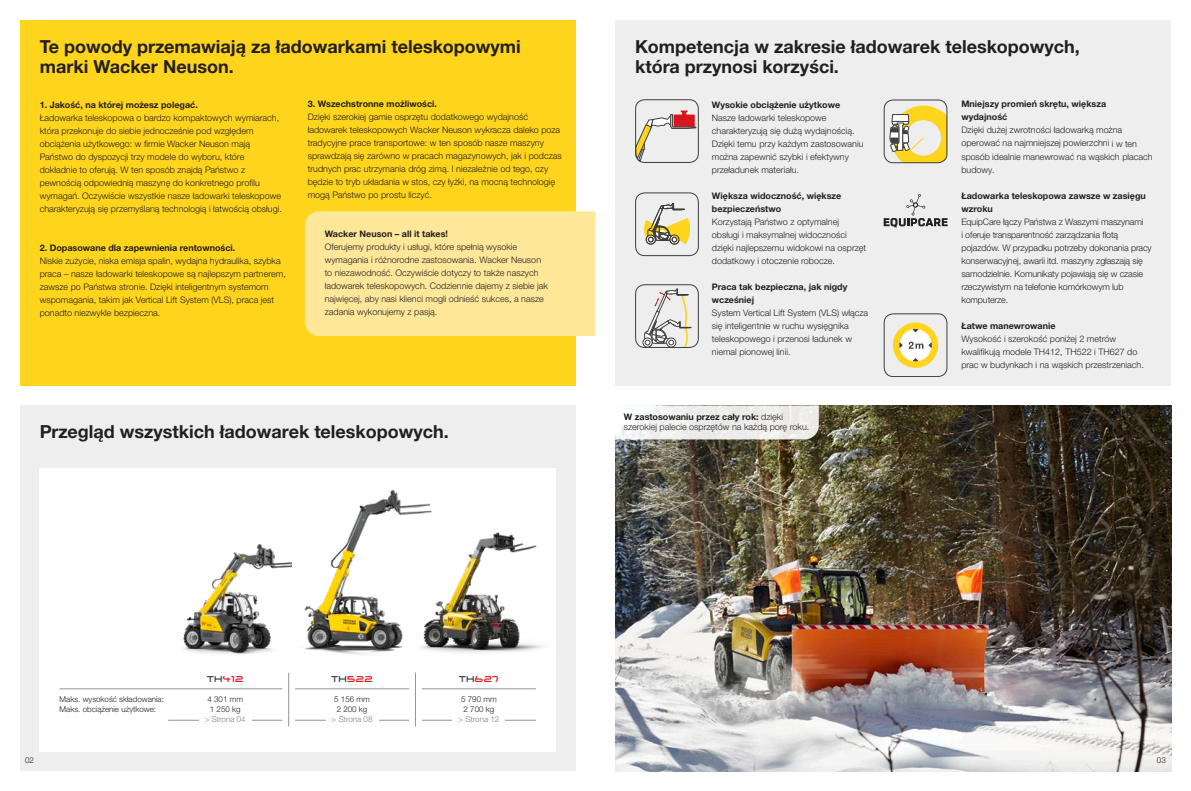
<style>
.page{position:relative;width:1191px;height:791px;background:#fff}
.page>*{position:absolute;margin:0;border:0;box-sizing:border-box;transform-origin:0 0}
.t1{font:700 18px/20px "Helvetica Neue LTW1 G";color:#231f20}
.t2{font:300 9px/13px "Helvetica Neue LTW1 G";color:#231f20}
.t3{font:700 9px/13px "Helvetica Neue LTW1 G";color:#231f20}
.t4{font:9px "Wacker Neuson";color:#d7171f}
.t5{font:300 8px/10px "Helvetica Neue LTW1 G";color:#231f20;text-align:center}
.t6{font:300 8px "Helvetica Neue LTW1 G";color:#808285}
.s1{font-weight:700}
.s2{color:#3e3e3f}
</style>
<div class="page">
<div style="left:20px;top:405px;width:555px;height:366px;background:#eeeeef"></div>
<div style="left:20px;top:20px;width:555px;height:366px;background:#fed41d"></div>
<div style="left:615px;top:20px;width:556px;height:366px;background:#eeeeef"></div>
<div style="left:40px;top:468px;width:516px;height:283px;background:#fff"></div>
<hr style="left:415px;top:673px;width:1px;height:53px;background:#939598">
<hr style="left:288px;top:673px;width:1px;height:53px;background:#939598">
<hr style="left:60px;top:688px;width:222px;height:1px;background:#939598">
<hr style="left:422px;top:688px;width:114px;height:1px;background:#939598">
<hr style="left:295px;top:688px;width:114px;height:1px;background:#939598">
<hr style="left:295px;top:720px;width:114px;height:1px;background:#939598">
<hr style="left:422px;top:720px;width:114px;height:1px;background:#939598">
<hr style="left:168px;top:720px;width:114px;height:1px;background:#939598">
<div style="left:305px;top:211px;width:290px;height:125px;background:#ffe79a"></div>
<div style="left:643px;top:338px;width:9px;height:9px;border:1px solid #3e3e3f;border-radius:50%"></div>
<svg style="left:644px;top:288px;width:47px;height:58px"></svg>
<div style="left:635px;top:284px;width:64px;height:64px;border:1px solid #3e3e3f;border-radius:9px"></div>
<svg style="left:644px;top:203px;width:46px;height:42px"></svg>
<div style="left:635px;top:192px;width:64px;height:64px;border:1px solid #3e3e3f;border-radius:9px"></div>
<svg style="left:889px;top:106px;width:58px;height:57px"></svg>
<div style="left:883px;top:100px;width:64px;height:63px;border:1px solid #3e3e3f;border-radius:9px"></div>
<div style="left:635px;top:99px;width:64px;height:64px;border:1px solid #3e3e3f;border-radius:9px"></div>
<svg style="left:635px;top:111px;width:61px;height:51px"></svg>
<svg style="left:883px;top:194px;width:64px;height:33px"></svg>
<div style="left:893px;top:322px;width:45px;height:46px;background:#fed41d;border-radius:50%"></div>
<div style="left:899px;top:329px;width:32px;height:32px;background:#fff;border-radius:50%"></div>
<svg style="left:912px;top:329px;width:6px;height:3px"></svg>
<svg style="left:899px;top:342px;width:3px;height:6px"></svg>
<svg style="left:912px;top:358px;width:6px;height:3px"></svg>
<svg style="left:908px;top:342px;width:23px;height:7px"></svg>
<div style="left:883px;top:313px;width:64px;height:64px;border:1px solid #3e3e3f;border-radius:9px"></div>
<img style="left:615px;top:405px;width:556px;height:366px">
<svg style="left:615px;top:405px;width:204px;height:34px"></svg>
<img style="left:183px;top:544px;width:108px;height:111px">
<img style="left:304px;top:490px;width:95px;height:165px">
<img style="left:399px;top:499px;width:145px;height:154px">
<div style="left:199px;top:717px;width:52px;height:5px;background:#fff"></div>
<div style="left:326px;top:717px;width:52px;height:5px;background:#fff"></div>
<div style="left:453px;top:717px;width:52px;height:5px;background:#fff"></div>
<h1 class="t1" style="left:40px;top:36px;width:482px">Te powody przemawiają za ładowarkami teleskopowymi marki Wacker Neuson.</h1>
<p class="t3" style="left:40px;top:98px;width:160px">1. Jakość, na której możesz polegać.</p>
<p class="t2" style="left:40px;top:111px;width:244px">Ładowarka teleskopowa o bardzo kompaktowych wymiarach, która przekonuje do siebie jednocześnie pod względem obciążenia użytkowego: w firmie Wacker Neuson mają Państwo do dyspozycji trzy modele do wyboru, które dokładnie to oferują. W ten sposób znajdą Państwo z pewnością odpowiednią maszynę do konkretnego profilu wymagań. Oczywiście wszystkie nasze ładowarki teleskopowe charakteryzują się przemyślaną technologią i łatwością obsługi.</p>
<p class="t3" style="left:40px;top:241px;width:197px">2. Dopasowane dla zapewnienia rentowności.</p>
<p class="t2" style="left:40px;top:254px;width:248px">Niskie zużycie, niska emisja spalin, wydajna hydraulika, szybka praca – nasze ładowarki teleskopowe są najlepszym partnerem, zawsze po Państwa stronie. Dzięki inteligentnym systemom wspomagania, takim jak Vertical Lift System (VLS), praca jest ponadto niezwykle bezpieczna.</p>
<p class="t3" style="left:308px;top:98px;width:131px">3. Wszechstronne możliwości.</p>
<p class="t2" style="left:308px;top:111px;width:256px">Dzięki szerokiej gamie osprzętu dodatkowego wydajność ładowarek teleskopowych Wacker Neuson wykracza daleko poza tradycyjne prace transportowe: w ten sposób nasze maszyny sprawdzają się zarówno w pracach magazynowych, jak i podczas trudnych prac utrzymania dróg zimą. I niezależnie od tego, czy będzie to tryb układania w stos, czy łyżki, na mocną technologię mogą Państwo po prostu liczyć.</p>
<p class="t3" style="left:325px;top:228px;width:125px">Wacker Neuson – all it takes!</p>
<p class="t2" style="left:325px;top:241px;width:225px">Oferujemy produkty i usługi, które spełnią wysokie wymagania i różnorodne zastosowania. Wacker Neuson to niezawodność. Oczywiście dotyczy to także naszych ładowarek teleskopowych. Codziennie dajemy z siebie jak najwięcej, aby nasi klienci mogli odnieść sukces, а nasze zadania wykonujemy z pasją.</p>
<h1 class="t1" style="left:635px;top:36px;width:446px">Kompetencja w zakresie ładowarek teleskopowych, która przynosi korzyści.</h1>
<p class="t3" style="left:712px;top:98px;width:130px">Wysokie obciążenie użytkowe</p>
<p class="t2" style="left:712px;top:111px;width:153px">Nasze ładowarki teleskopowe charakteryzują się dużą wydajnością.<br>Dzięki temu przy każdym zastosowaniu można zapewnić szybki i efektywny przeładunek materiału.</p>
<p class="t3" style="left:712px;top:189px;width:131px">Większa widoczność, większe bezpieczeństwo</p>
<p class="t2" style="left:712px;top:215px;width:156px">Korzystają Państwo z optymalnej obsługi i maksymalnej widoczności dzięki najlepszemu widokowi na osprzęt dodatkowy i otoczenie robocze.</p>
<p class="t3" style="left:712px;top:280px;width:137px">Praca tak bezpieczna, jak nigdy wcześniej</p>
<p class="t2" style="left:712px;top:306px;width:158px">System Vertical Lift System (VLS) włącza się inteligentnie w ruchu wysięgnika teleskopowego i przenosi ładunek w niemal pionowej linii.</p>
<p class="t3" style="left:961px;top:98px;width:146px">Mniejszy promień skrętu, większa wydajność</p>
<p class="t2" style="left:961px;top:124px;width:193px">Dzięki dużej zwrotności ładowarką można operować na najmniejszej powierzchni i w ten sposób idealnie manewrować na wąskich placach budowy.</p>
<p class="t3" style="left:961px;top:189px;width:186px">Ładowarka teleskopowa zawsze w zasięgu wzroku</p>
<p class="t2" style="left:961px;top:215px;width:192px">EquipCare łączy Państwa z Waszymi maszynami<br>i oferuje transparentność zarządzania flotą pojazdów. W przypadku potrzeby dokonania pracy konserwacyjnej, awarii itd. maszyny zgłaszają się samodzielnie. Komunikaty pojawiają się w czasie rzeczywistym na telefonie komórkowym lub komputerze.</p>
<p class="t3" style="left:961px;top:319px;width:96px">Łatwe manewrowanie</p>
<p class="t2" style="left:961px;top:332px;width:184px">Wysokość i szerokość poniżej 2 metrów kwalifikują modele TH412, TH522 i TH627 do prac w budynkach i na wąskich przestrzeniach.</p>
<h1 class="t1" style="left:40px;top:422px;width:410px">Przegląd wszystkich ładowarek teleskopowych.</h1>
<p class="t2" style="left:624px;top:412px;width:187px;line-height:10px"><span class="s1">W zastosowaniu przez cały rok:</span> dzięki szerokiej palecie osprzętów na każdą porę roku.</p>
<p class="t5" style="left:60px;top:694px;width:106px;text-align:left">Maks. wysokość składowania:<br>Maks. obciążenie użytkowe:</p>
<p class="t4" style="left:207px;top:675px;width:38px"><span class="s2">TH</span>412</p>
<p class="t5" style="left:207px;top:694px;width:37px">4 301 mm<br>1 250 kg</p>
<p class="t4" style="left:331px;top:675px;width:43px"><span class="s2">TH</span>522</p>
<p class="t5" style="left:334px;top:694px;width:37px">5 156 mm<br>2 200 kg</p>
<p class="t4" style="left:459px;top:675px;width:41px"><span class="s2">TH</span>627</p>
<p class="t5" style="left:461px;top:694px;width:37px">5 790 mm<br>2 700 kg</p>
<p class="t6" style="left:205px;top:715px;width:42px">&gt; Strona 04</p>
<p class="t6" style="left:332px;top:715px;width:42px">&gt; Strona 08</p>
<p class="t6" style="left:458px;top:715px;width:42px">&gt; Strona 12</p>
<p class="t5" style="left:25px;top:755px;width:10px">02</p>
<p class="t5" style="left:1157px;top:755px;width:10px">03</p>
</div>
